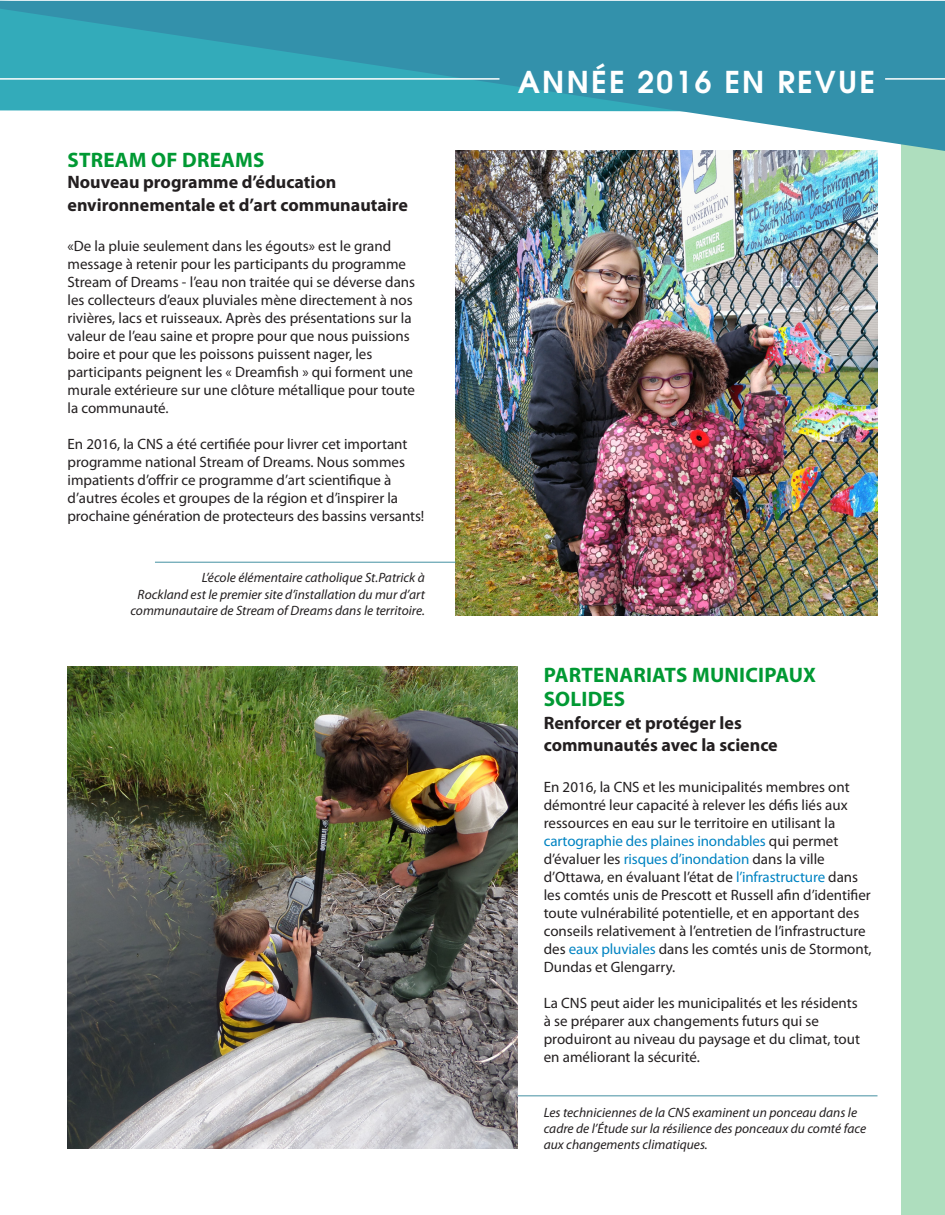
<style>
.page{position:relative;width:945px;height:1215px;background:#fff}
.page>*{position:absolute;margin:0;border:0;box-sizing:border-box;transform-origin:0 0}
.t1{font:700 30px "Te X Gyre Adventor";letter-spacing:.075em;color:#fff}
._11_13_Body{font:700 21px/24px "Myriad Pro";letter-spacing:.01em;color:#093}
._11_13_Body-2{font:700 18px "Myriad Pro";color:#231f20}
._11_13_Body-3{font:15px/18px "Myriad Pro";color:#231f20}
._11_13_Body-4{font:italic 13.5px/16.2px "Myriad Pro";color:#231f20}
.s1{color:#0083c2}
</style>
<div class="page">
<img style="left:68px;top:666px;width:450px;height:482px">
<img style="left:456px;top:151px;width:422px;height:465px">
<hr style="left:155px;top:562px;width:301px;height:1px;background:#4490a2">
<hr style="left:518px;top:1096px;width:359px;height:1px;background:#4490a2">
<div style="left:902px;top:14px;width:43px;height:1201px;background:#aedebe"></div>
<svg style="left:0;top:1px;width:945px;height:150px;fill:#3391ab"></svg>
<hr style="left:0;top:78px;width:500px;height:2px;background:#fff">
<hr style="left:885px;top:78px;width:60px;height:2px;background:#fff">
<p class="_11_13_Body" style="left:68px;top:147px;width:198px">STREAM OF DREAMS</p>
<p class="_11_13_Body-2" style="left:68px;top:170px;width:270px">Nouveau programme d’éducation</p>
<p class="_11_13_Body-2" style="left:68px;top:193px;width:342px">environnementale et d’art communautaire</p>
<p class="_11_13_Body-3" style="left:68px;top:237px;width:349px">«De la pluie seulement dans les égouts» est le grand message à retenir pour les participants du programme Stream of Dreams - l’eau non traitée qui se déverse dans les collecteurs d’eaux pluviales mène directement à nos rivières, lacs et ruisseaux. Après des présentations sur la valeur de l’eau saine et propre pour que nous puissions boire et pour que les poissons puissent nager, les participants peignent les « Dreamfish » qui forment une murale extérieure sur une clôture métallique pour toute la communauté.</p>
<p class="_11_13_Body-3" style="left:68px;top:435px;width:358px">En 2016, la CNS a été certifiée pour livrer cet important programme national Stream of Dreams. Nous sommes impatients d’offrir ce programme d’art scientifique à d’autres écoles et groupes de la région et d’inspirer la prochaine génération de protecteurs des bassins versants!</p>
<p class="_11_13_Body-4" style="left:202px;top:570px;width:225px">L’école élémentaire catholique St.Patrick à</p>
<p class="_11_13_Body-4" style="left:138px;top:586px;width:289px">Rockland est le premier site d’installation du mur d’art</p>
<p class="_11_13_Body-4" style="left:130px;top:602px;width:296px">communautaire de Stream of Dreams dans le territoire.</p>
<p class="t1" style="left:518px;top:56px;width:359px">ANNÉE 2016 EN REVUE</p>
<p class="_11_13_Body" style="left:544px;top:662px;width:274px">PARTENARIATS MUNICIPAUX<br>SOLIDES</p>
<p class="_11_13_Body-2" style="left:544px;top:711px;width:200px">Renforcer et protéger les</p>
<p class="_11_13_Body-2" style="left:544px;top:733px;width:236px">communautés avec la science</p>
<p class="_11_13_Body-3" style="left:544px;top:777px;width:329px">En 2016, la CNS et les municipalités membres ont démontré leur capacité à relever les défis liés aux ressources en eau sur le territoire en utilisant la <span class="s1">cartographie des plaines inondables</span> qui permet d’évaluer les <span class="s1">risques d’inondation</span> dans la ville d’Ottawa, en évaluant l’état de <span class="s1">l’infrastructure</span> dans les comtés unis de Prescott et Russell afin d’identifier toute vulnérabilité potentielle, et en apportant des conseils relativement à l’entretien de l’infrastructure des <span class="s1">eaux pluviales</span> dans les comtés unis de Stormont, Dundas et Glengarry.</p>
<p class="_11_13_Body-3" style="left:544px;top:993px;width:318px">La CNS peut aider les municipalités et les résidents à se préparer aux changements futurs qui se produiront au niveau du paysage et du climat, tout en améliorant la sécurité.</p>
<p class="_11_13_Body-4" style="left:544px;top:1104px;width:324px">Les techniciennes de la CNS examinent un ponceau dans le cadre de l’Étude sur la résilience des ponceaux du comté face aux changements climatiques.</p>
</div>
